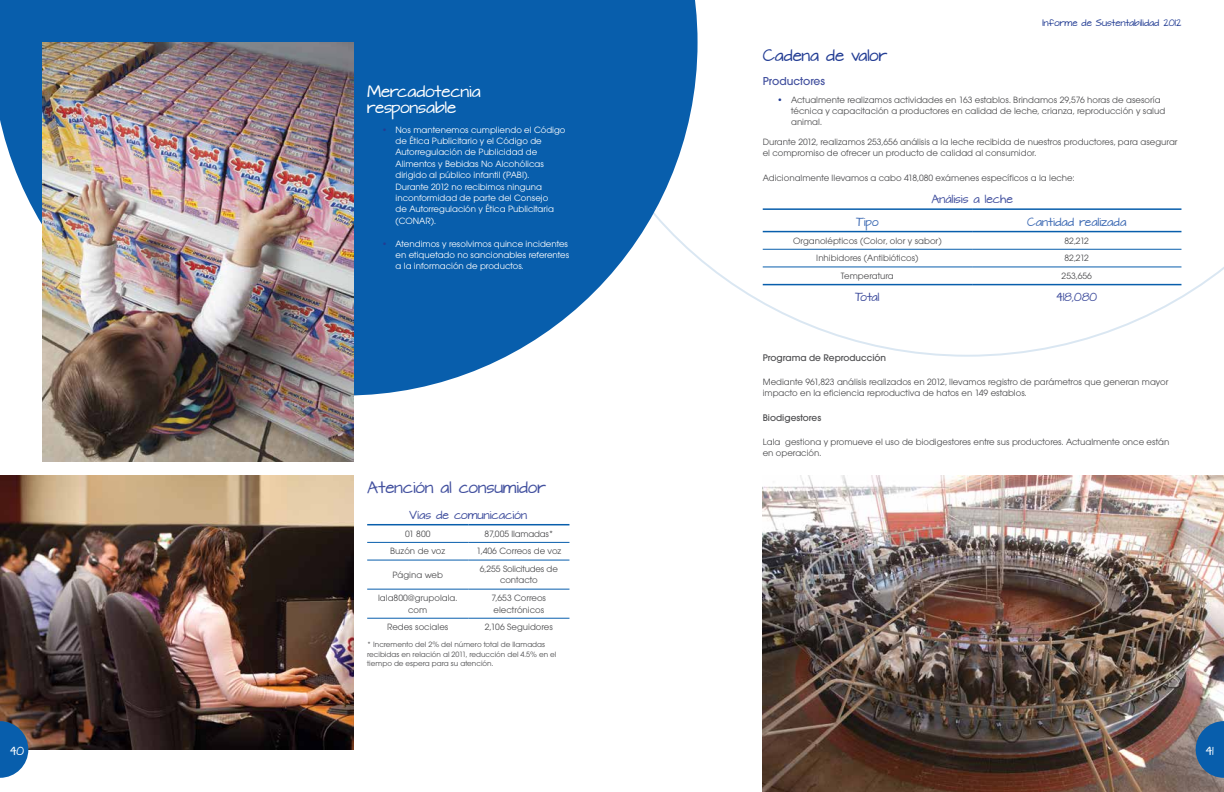
<style>
.page{position:relative;width:1224px;height:792px;background:#fff}
.page>*{position:absolute;margin:0;border:0;box-sizing:border-box;transform-origin:0 0}
.t1{font:14px/16.8px "Architects Daughter";color:#fff}
.t2{font:14px "Architects Daughter";color:#43519f}
.t3{font:14px "Architects Daughter";color:#233d94}
.t4{font:500 12px "Avant Gard EF";color:#43519f}
.t5{font:10px "Architects Daughter";color:#43519f}
.t6{font:500 10px "Avant Gard EF";color:#4d4d4f}
.t7{font:10px "Architects Daughter";color:#416db5}
.t8{font:10px "Architects Daughter";color:#fff}
.t9{font:9.5px/11.4px "Avant Gard EF";color:#4d4d4f}
.t10{font:9.5px/11.4px "Avant Gard EF";color:#fff}
.t11{font:9.5px/11.4px "Avant Gard EF";letter-spacing:-.02em;color:#4d4d4f;text-align:center}
.t12{font:9.5px "Avant Gard EF";letter-spacing:-.025em;color:#4d4d4f}
.t13{font:8px/9.6px "Avant Gard EF";color:#4d4d4f}
.t14{font:8px "Architects Daughter";color:#233d94}
.s1{font-weight:500;color:#233d94}
</style>
<div class="page">
<svg style="left:698px;top:208px;width:526px;height:149px"></svg>
<svg style="left:0;top:0;width:698px;height:396px;fill:#085eac"></svg>
<img style="left:43px;top:43px;width:310px;height:418px">
<hr style="left:367px;top:524px;width:101px;height:1px;background:#085eac">
<hr style="left:468px;top:524px;width:101px;height:1px;background:#085eac">
<hr style="left:367px;top:542px;width:101px;height:1px;background:#085eac">
<hr style="left:468px;top:542px;width:101px;height:1px;background:#085eac">
<hr style="left:367px;top:560px;width:101px;height:1px;background:#085eac">
<hr style="left:468px;top:560px;width:101px;height:1px;background:#085eac">
<hr style="left:367px;top:589px;width:101px;height:1px;background:#085eac">
<hr style="left:468px;top:589px;width:101px;height:1px;background:#085eac">
<hr style="left:367px;top:618px;width:101px;height:1px;background:#085eac">
<hr style="left:468px;top:618px;width:101px;height:1px;background:#085eac">
<hr style="left:763px;top:208px;width:209px;height:2px;background:#085eac">
<hr style="left:972px;top:208px;width:209px;height:2px;background:#085eac">
<hr style="left:763px;top:231px;width:209px;height:1px;background:#085eac">
<hr style="left:972px;top:231px;width:209px;height:1px;background:#085eac">
<hr style="left:763px;top:249px;width:209px;height:1px;background:#085eac">
<hr style="left:972px;top:249px;width:209px;height:1px;background:#085eac">
<hr style="left:763px;top:267px;width:209px;height:1px;background:#085eac">
<hr style="left:972px;top:267px;width:209px;height:1px;background:#085eac">
<hr style="left:763px;top:284px;width:209px;height:1px;background:#085eac">
<hr style="left:972px;top:284px;width:209px;height:1px;background:#085eac">
<img style="left:0;top:475px;width:353px;height:274px">
<img style="left:763px;top:475px;width:461px;height:317px">
<svg style="left:0;top:721px;width:28px;height:57px;background:#2f6ea9"></svg>
<svg style="left:1196px;top:721px;width:28px;height:57px;background:#2465a1"></svg>
<p class="t8" style="left:10px;top:744px;width:15px">40</p>
<h1 class="t1" style="left:367px;top:84px;width:115px">Mercadotecnia responsable</h1>
<p class="t10" style="left:396px;top:124px;width:171px;text-indent:-14px"><span class="s1">•</span> Nos mantenemos cumpliendo el Código de Ética Publicitario y el Código de Autorregulación de Publicidad de Alimentos y Bebidas No Alcohólicas dirigido al público infantil (PABI).<br>Durante 2012 no recibimos ninguna inconformidad de parte del Consejo<br>de Autorregulación y Ética Publicitaria (CONAR).</p>
<p class="t10" style="left:396px;top:238px;width:175px;text-align:justify;text-indent:-14px"><span class="s1">•</span> Atendimos y resolvimos quince incidentes en etiquetado no sancionables referentes a la información de productos.</p>
<h1 class="t2" style="left:367px;top:477px;width:180px">Atención al consumidor</h1>
<p class="t5" style="left:410px;top:508px;width:119px">Vías de comunicación</p>
<p class="t9" style="left:405px;top:528px;width:27px">01 800</p>
<p class="t12" style="left:484px;top:528px;width:71px">87,005 llamadas*</p>
<p class="t9" style="left:390px;top:546px;width:56px">Buzón de voz</p>
<p class="t9" style="left:476px;top:546px;width:86px">1,406 Correos de voz</p>
<p class="t9" style="left:392px;top:569px;width:52px">Página web</p>
<p class="t11" style="left:480px;top:563px;width:80px">6,255 Solicitudes de contacto</p>
<p class="t9" style="left:378px;top:592px;width:81px;text-align:center">lala800@grupolala. com</p>
<p class="t9" style="left:492px;top:592px;width:56px">7,653 Correos electrónicos</p>
<p class="t9" style="left:387px;top:621px;width:63px">Redes sociales</p>
<p class="t9" style="left:485px;top:621px;width:70px">2,106 Seguidores</p>
<p class="t13" style="left:367px;top:640px;width:191px">* Incremento del 2% del número total de llamadas recibidas en relación al 2011, reducción del 4.5% en el tiempo de espera para su atención.</p>
<p class="t14" style="left:1043px;top:17px;width:140px">Informe de Sustentabilidad 2012</p>
<h1 class="t3" style="left:763px;top:45px;width:126px">Cadena de valor</h1>
<p class="t4" style="left:763px;top:74px;width:64px">Productores</p>
<p class="t9" style="left:791px;top:94px;width:376px;text-indent:-14px"><span class="s1">•</span> Actualmente realizamos actividades en 163 establos. Brindamos 29,576 horas de asesoría técnica y capacitación a productores en calidad de leche, crianza, reproducción y salud animal.</p>
<p class="t9" style="left:763px;top:136px;width:416px">Durante 2012, realizamos 253,656 análisis a la leche recibida de nuestros productores, para asegurar el compromiso de ofrecer un producto de calidad al consumidor.</p>
<p class="t9" style="left:763px;top:172px;width:313px">Adicionalmente llevamos a cabo 418,080 exámenes específicos a la leche:</p>
<p class="t5" style="left:931px;top:192px;width:83px">Análisis a leche</p>
<p class="t7" style="left:856px;top:215px;width:24px">Tipo</p>
<p class="t7" style="left:1027px;top:215px;width:101px">Cantidad realizada</p>
<p class="t9" style="left:793px;top:235px;width:150px">Organolépticos (Color, olor y sabor)</p>
<p class="t9" style="left:1065px;top:235px;width:26px">82,212</p>
<p class="t9" style="left:816px;top:252px;width:104px">Inhibidores (Antibióticos)</p>
<p class="t9" style="left:1065px;top:252px;width:26px">82,212</p>
<p class="t9" style="left:841px;top:270px;width:54px">Temperatura</p>
<p class="t9" style="left:1062px;top:270px;width:32px">253,656</p>
<p class="t5" style="left:855px;top:290px;width:26px">Total</p>
<p class="t5" style="left:1056px;top:290px;width:42px">418,080</p>
<p class="t6" style="left:763px;top:351px;width:125px">Programa de Reproducción</p>
<p class="t9" style="left:763px;top:376px;width:407px">Mediante 961,823 análisis realizados en 2012, llevamos registro de parámetros que generan mayor impacto en la eficiencia reproductiva de hatos en 149 establos.</p>
<p class="t6" style="left:763px;top:411px;width:60px">Biodigestores</p>
<p class="t9" style="left:763px;top:436px;width:408px">Lala gestiona y promueve el uso de biodigestores entre sus productores. Actualmente once están en operación.</p>
<p class="t8" style="left:1206px;top:744px;width:9px">41</p>
</div>
